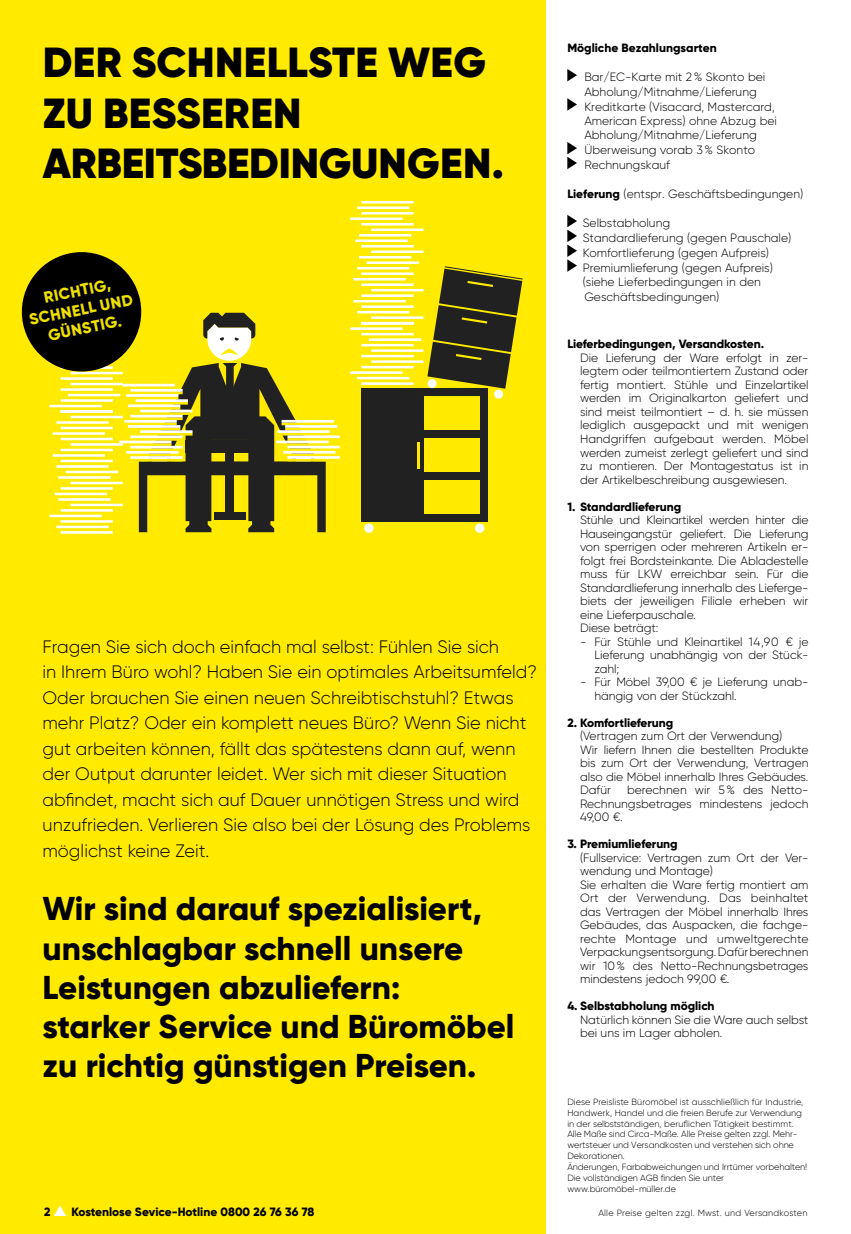
<style>
.page{position:relative;width:851px;height:1234px;background:#fff}
.page>*{position:absolute;margin:0;border:0;box-sizing:border-box;transform-origin:0 0}
.t1{font:900 42px/50.4px "Gilroy";letter-spacing:.005em;color:#000}
.t2{font:800 33px/39px "Gilroy";color:#000}
.t3{font:300 18px/25.5px "Gilroy";color:#000}
.t4{font:800 15.9px/19px "Gilroy";color:#efe000;text-align:center}
.t5{font:300 12px/13.5px "Gilroy";letter-spacing:-.005em;color:#000}
.t6{font:800 12px "Gilroy";letter-spacing:-.005em;color:#000}
.t7{font:300 9px/10.8px "Gilroy";letter-spacing:-.01em;color:#000}
.t8{font:300 9px "Gilroy";letter-spacing:.025em;color:#000}
.s1{font-weight:800}
.s2{color:#fff}
</style>
<div class="page">
<div style="left:0;top:0;width:545px;height:1233px;background:#ffea00"></div>
<div style="left:17px;top:177px;width:529px;height:365px;background:#ffea00"></div>
<div style="left:361px;top:388px;width:63px;height:133px;background:#212121"></div>
<hr style="left:417px;top:441px;width:2px;height:27px;background:#ffea00">
<div style="left:364px;top:523px;width:9px;height:9px;background:#fff;border-radius:50%"></div>
<div style="left:475px;top:523px;width:9px;height:9px;background:#fff;border-radius:50%"></div>
<div style="left:424px;top:388px;width:63px;height:8px;background:#212121"></div>
<div style="left:424px;top:430px;width:63px;height:8px;background:#212121"></div>
<div style="left:479px;top:388px;width:8px;height:133px;background:#212121"></div>
<div style="left:424px;top:472px;width:63px;height:8px;background:#212121"></div>
<div style="left:424px;top:514px;width:63px;height:7px;background:#212121"></div>
<svg style="left:427px;top:267px;width:95px;height:121px"></svg>
<div style="left:427px;top:379px;width:10px;height:9px;background:#fff;border-radius:4px"></div>
<svg style="left:493px;top:389px;width:10px;height:10px"></svg>
<hr style="left:361px;top:382px;width:52px;height:3px;background:#fff">
<hr style="left:357px;top:377px;width:52px;height:2px;background:#fff">
<hr style="left:350px;top:371px;width:52px;height:3px;background:#fff">
<hr style="left:361px;top:366px;width:52px;height:2px;background:#fff">
<hr style="left:371px;top:360px;width:52px;height:3px;background:#fff">
<hr style="left:361px;top:355px;width:52px;height:2px;background:#fff">
<hr style="left:371px;top:349px;width:52px;height:3px;background:#fff">
<hr style="left:361px;top:344px;width:52px;height:2px;background:#fff">
<hr style="left:369px;top:338px;width:52px;height:3px;background:#fff">
<hr style="left:361px;top:333px;width:52px;height:2px;background:#fff">
<hr style="left:350px;top:327px;width:52px;height:3px;background:#fff">
<hr style="left:357px;top:311px;width:52px;height:2px;background:#fff">
<hr style="left:361px;top:305px;width:52px;height:3px;background:#fff">
<hr style="left:353px;top:300px;width:52px;height:2px;background:#fff">
<hr style="left:361px;top:294px;width:52px;height:3px;background:#fff">
<hr style="left:371px;top:289px;width:52px;height:2px;background:#fff">
<hr style="left:361px;top:283px;width:52px;height:3px;background:#fff">
<hr style="left:353px;top:278px;width:52px;height:2px;background:#fff">
<hr style="left:361px;top:272px;width:52px;height:3px;background:#fff">
<hr style="left:357px;top:267px;width:52px;height:2px;background:#fff">
<hr style="left:366px;top:261px;width:53px;height:3px;background:#fff">
<hr style="left:359px;top:256px;width:52px;height:2px;background:#fff">
<hr style="left:371px;top:250px;width:52px;height:3px;background:#fff">
<hr style="left:361px;top:245px;width:52px;height:2px;background:#fff">
<hr style="left:355px;top:239px;width:52px;height:3px;background:#fff">
<hr style="left:359px;top:234px;width:52px;height:2px;background:#fff">
<hr style="left:371px;top:228px;width:52px;height:3px;background:#fff">
<hr style="left:361px;top:223px;width:52px;height:2px;background:#fff">
<hr style="left:350px;top:217px;width:52px;height:3px;background:#fff">
<hr style="left:361px;top:212px;width:52px;height:2px;background:#fff">
<hr style="left:357px;top:206px;width:52px;height:3px;background:#fff">
<hr style="left:361px;top:201px;width:52px;height:2px;background:#fff">
<hr style="left:361px;top:322px;width:52px;height:2px;background:#fff">
<hr style="left:371px;top:316px;width:52px;height:3px;background:#fff">
<hr style="left:281px;top:420px;width:53px;height:2px;background:#fff">
<hr style="left:285px;top:425px;width:52px;height:2px;background:#fff">
<hr style="left:277px;top:430px;width:53px;height:3px;background:#fff">
<hr style="left:287px;top:435px;width:53px;height:3px;background:#fff">
<hr style="left:276px;top:440px;width:52px;height:3px;background:#fff">
<hr style="left:287px;top:445px;width:53px;height:3px;background:#fff">
<hr style="left:283px;top:451px;width:52px;height:2px;background:#fff">
<hr style="left:287px;top:456px;width:53px;height:2px;background:#fff">
<hr style="left:61px;top:531px;width:52px;height:2px;background:#fff">
<svg style="left:567px;top:69px;width:10px;height:12px"></svg>
<svg style="left:567px;top:98px;width:10px;height:13px"></svg>
<svg style="left:567px;top:142px;width:10px;height:27px"></svg>
<svg style="left:567px;top:215px;width:10px;height:57px"></svg>
<svg style="left:21px;top:252px;width:305px;height:280px"></svg>
<h1 class="t1" style="left:43px;top:37px;width:462px">DER SCHNELLSTE WEG<br>ZU BESSEREN<br>ARBEITSBEDINGUNGEN.</h1>
<h3 class="t4" style="left:24px;top:292px;width:107px;rotate:-12deg">RICHTIG,<br>SCHNELL UND<br>GÜNSTIG.</h3>
<p class="t3" style="left:43px;top:633px;width:496px">Fragen Sie sich doch einfach mal selbst: Fühlen Sie sich<br>in Ihrem Büro wohl? Haben Sie ein optimales Arbeitsumfeld?<br>Oder brauchen Sie einen neuen Schreibtischstuhl? Etwas mehr Platz? Oder ein komplett neues Büro? Wenn Sie nicht gut arbeiten können, fällt das spätestens dann auf, wenn der Output darunter leidet. Wer sich mit dieser Situation abfindet, macht sich auf Dauer unnötigen Stress und wird unzufrieden. Verlieren Sie also bei der Lösung des Problems möglichst keine Zeit.</p>
<h2 class="t2" style="left:43px;top:889px;width:473px">Wir sind darauf spezialisiert, unschlagbar schnell unsere<br>Leistungen abzuliefern: starker Service und Büromöbel zu richtig günstigen Preisen.</h2>
<p class="t6" style="left:567px;top:40px;width:151px">Mögliche Bezahlungsarten</p>
<p class="t5" style="left:584px;top:70px;width:194px;line-height:14.5px">Bar/EC-Karte mit 2% Skonto bei<br>Abholung/Mitnahme/Lieferung<br>Kreditkarte (Visacard, Mastercard,<br>American Express) ohne Abzug bei<br>Abholung/Mitnahme/Lieferung<br>Überweisung vorab 3% Skonto<br>Rechnungskauf</p>
<p class="t5" style="left:567px;top:187px;width:237px"><span class="s1">Lieferung</span> (entspr. Geschäftsbedingungen)</p>
<p class="t5" style="left:582px;top:215px;width:210px;line-height:14.7px">Selbstabholung<br>Standardlieferung (gegen Pauschale)<br>Komfortlieferung (gegen Aufpreis)<br>Premiumlieferung (gegen Aufpreis) (siehe Lieferbedingungen in den<br>Geschäftsbedingungen)</p>
<p class="t6" style="left:567px;top:336px;width:198px">Lieferbedingungen, Versandkosten.</p>
<p class="t5" style="left:580px;top:351px;width:230px;text-align:justify">Die Lieferung der Ware erfolgt in zer&shy;legtem oder teilmontiertem Zustand oder fertig montiert. Stühle und Einzelartikel werden im Originalkarton geliefert und sind meist teilmontiert – d. h. sie müssen lediglich ausgepackt und mit wenigen Handgriffen aufgebaut werden. Möbel werden zumeist zerlegt geliefert und sind zu montieren. Der Montagestatus ist in der Artikelbeschreibung ausgewiesen.</p>
<p class="t6" style="left:567px;top:498px;width:115px">1. Standardlieferung</p>
<p class="t5" style="left:580px;top:513px;width:230px">Stühle und Kleinartikel werden hinter die Hauseingangstür geliefert. Die Lieferung von sperrigen oder mehreren Artikeln er&shy;folgt frei Bordsteinkante. Die Abladestelle muss für LKW erreichbar sein. Für die Standardlieferung innerhalb des Lieferge&shy;biets der jeweiligen Filiale erheben wir eine Lieferpauschale.<br>Diese beträgt:</p>
<p class="t5" style="left:594px;top:634px;width:215px;text-align:justify;text-indent:-14px">- Für Stühle und Kleinartikel 14,90 € je Lieferung unabhängig von der Stück&shy;zahl;</p>
<p class="t5" style="left:594px;top:675px;width:215px;text-indent:-14px">- Für Möbel 39,00 € je Lieferung unab&shy;hängig von der Stückzahl.</p>
<p class="t6" style="left:567px;top:714px;width:107px">2. Komfortlieferung</p>
<p class="t5" style="left:580px;top:729px;width:230px">(Vertragen zum Ort der Verwendung)<br>Wir liefern Ihnen die bestellten Produkte bis zum Ort der Verwendung, Vertragen also die Möbel innerhalb Ihres Gebäudes.<br>Dafür</p>
<p class="t5" style="left:580px;top:783px;width:230px;text-align:justify;text-indent:47px">berechnen wir 5% des Netto-Rechnungsbetrages mindestens jedoch 49,00 €.</p>
<p class="t6" style="left:567px;top:836px;width:112px">3. Premiumlieferung</p>
<p class="t5" style="left:580px;top:850px;width:230px">(Fullservice: Vertragen zum Ort der Ver&shy;wendung und Montage)<br>Sie erhalten die Ware fertig montiert am Ort der Verwendung. Das beinhaltet das Vertragen der Möbel innerhalb Ihres Gebäudes, das Auspacken, die fachge&shy;rechte Montage und umweltgerechte Verpackungsentsorgung. Dafür berechnen wir 10% des Netto-Rechnungsbetrages mindestens jedoch 99,00 €.</p>
<p class="t6" style="left:567px;top:998px;width:149px">4. Selbstabholung möglich</p>
<p class="t5" style="left:580px;top:1012px;width:230px">Natürlich können Sie die Ware auch selbst bei uns im Lager abholen.</p>
<p class="t7" style="left:567px;top:1096px;width:241px">Diese Preisliste Büromöbel ist ausschließlich für Industrie, Handwerk, Handel und die freien Berufe zur Verwendung in der selbstständigen, beruflichen Tätigkeit bestimmt.<br>Alle Maße sind Circa-Maße. Alle Preise gelten zzgl. Mehr&shy;wertsteuer und Versandkosten und verstehen sich ohne Dekorationen.<br>Änderungen, Farbabweichungen und Irrtümer vorbehalten!<br>Die vollständigen AGB finden Sie unter www.büromöbel-müller.de</p>
<p class="t6" style="left:44px;top:1203px;width:272px">2 <span class="s2">▲</span> Kostenlose Sevice-Hotline 0800 26 76 36 78</p>
<p class="t8" style="left:598px;top:1206px;width:210px">Alle Preise gelten zzgl. Mwst. und Versandkosten</p>
</div>
